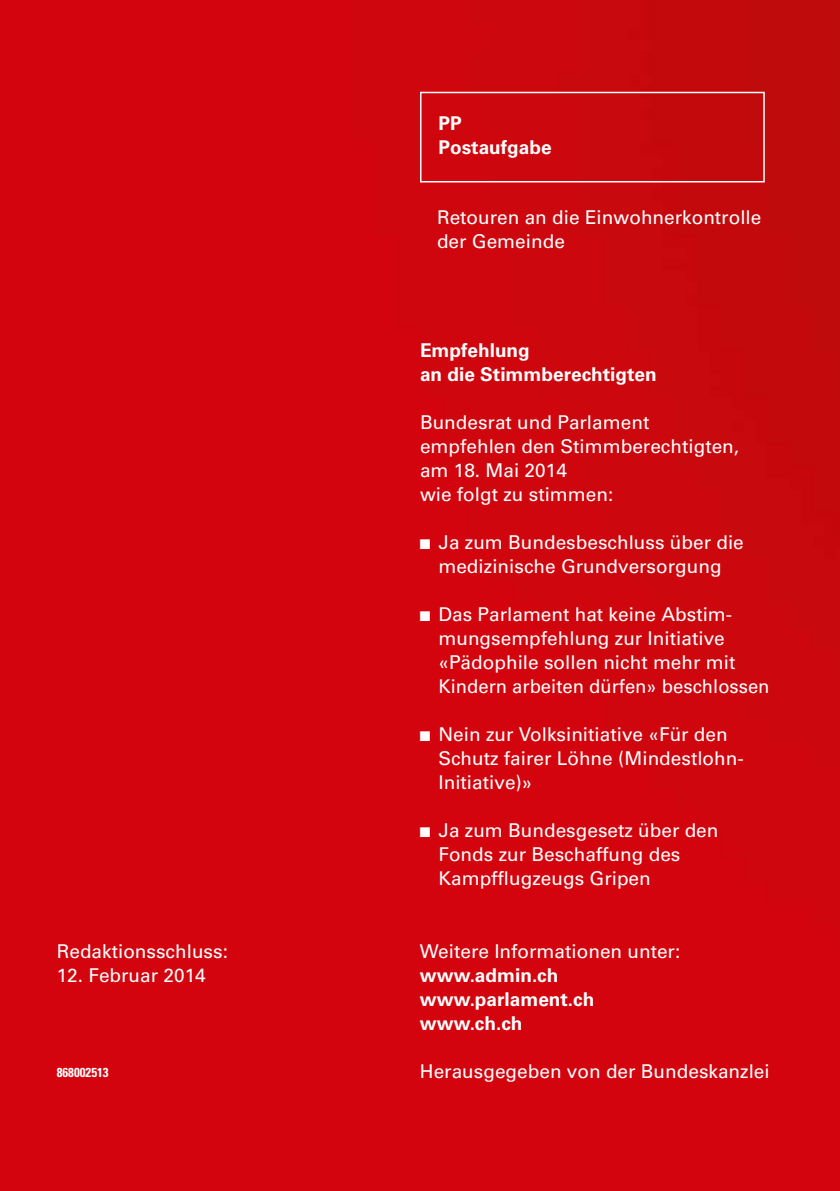
<style>
.page{position:relative;width:840px;height:1191px;background:#fff}
.page>*{position:absolute;margin:0;border:0;box-sizing:border-box;transform-origin:0 0}
.t1{font:19px/24px "Univers";color:#fff}
.t2{font:700 19px/24px "Univers";color:#fff}
.t3{font:700 condensed 13px "Univers";color:#fff}
</style>
<div class="page">
<img style="left:0;top:0;width:839px;height:1191px">
<div style="left:420px;top:92px;width:344px;height:90px;border:2px solid #fff"></div>
<p class="t1" style="left:57px;top:939px;width:173px">Redaktionsschluss:</p>
<p class="t1" style="left:57px;top:963px;width:150px">12. Februar 2014</p>
<p class="t3" style="left:57px;top:1064px;width:53px">868002513</p>
<p class="t2" style="left:438px;top:112px;width:114px">PP<br>Postaufgabe</p>
<p class="t1" style="left:437px;top:205px;width:326px">Retouren an die Einwohnerkontrolle der Gemeinde</p>
<p class="t2" style="left:420px;top:338px;width:238px">Empfehlung<br>an die Stimmberechtigten</p>
<p class="t1" style="left:420px;top:410px;width:320px">Bundesrat und Parlament empfehlen den Stimmberechtigten, am 18. Mai 2014<br>wie folgt zu stimmen:</p>
<p class="t1" style="left:420px;top:530px;width:325px;text-align:center">■ Ja zum Bundesbeschluss über die medizinische Grundversorgung</p>
<p class="t1" style="left:438px;top:602px;width:332px;text-indent:-18px">■ Das Parlament hat keine Abstim&shy;mungsempfehlung zur Initiative «Pädophile sollen nicht mehr mit Kindern arbeiten dürfen» beschlossen</p>
<p class="t1" style="left:438px;top:722px;width:305px;text-indent:-18px">■ Nein zur Volksinitiative «Für den<br>Schutz fairer Löhne (Mindestlohn-<br>Initiative)»</p>
<p class="t1" style="left:438px;top:818px;width:281px;text-indent:-18px">■ Ja zum Bundesgesetz über den<br>Fonds zur Beschaffung des<br>Kampfflugzeugs Gripen</p>
<p class="t1" style="left:420px;top:939px;width:262px">Weitere Informationen unter:</p>
<p class="t2" style="left:420px;top:963px;width:176px">www.admin.ch www.parlament.ch www.ch.ch</p>
<p class="t1" style="left:420px;top:1059px;width:351px">Herausgegeben von der Bundeskanzlei</p>
</div>
